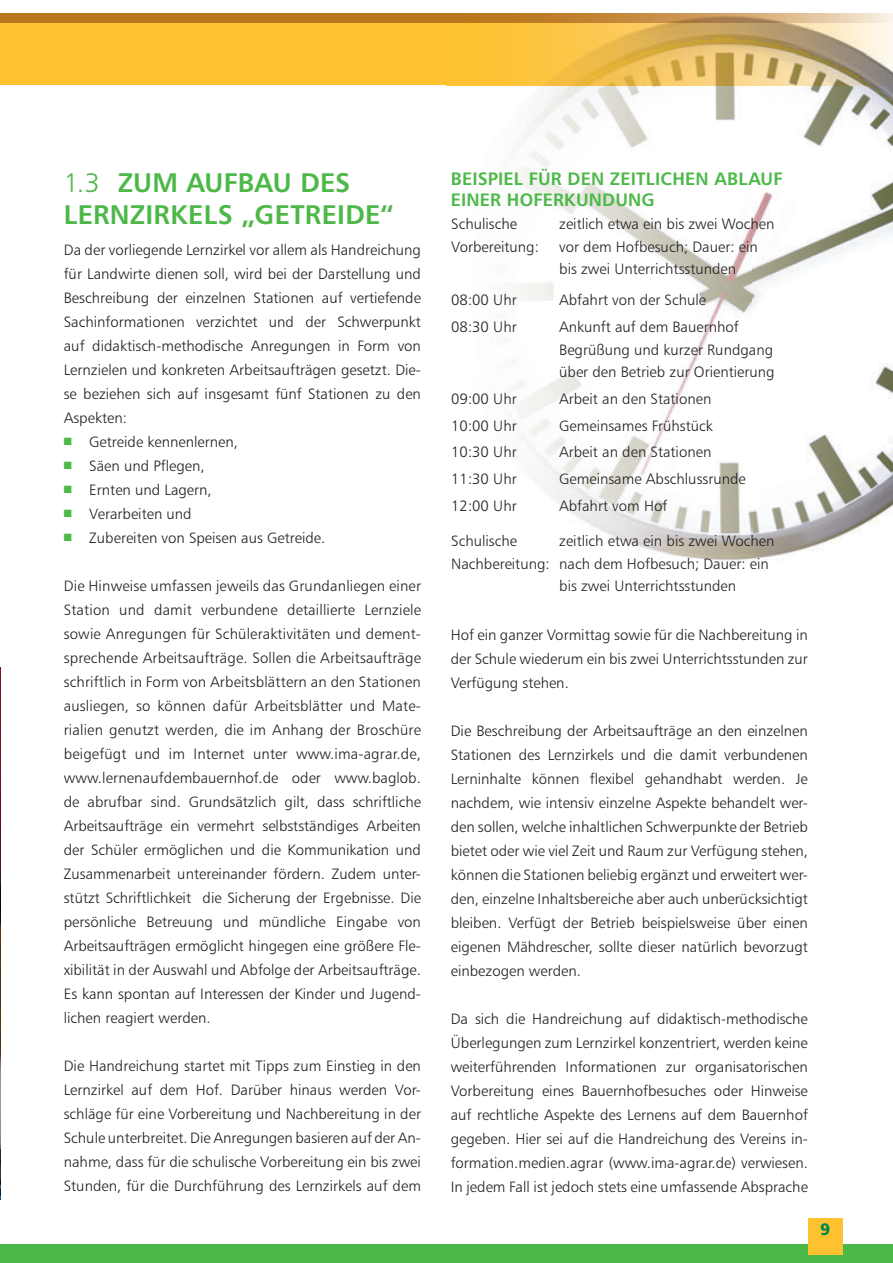
<style>
.page{position:relative;width:893px;height:1263px;background:#fff}
.page>*{position:absolute;margin:0;border:0;box-sizing:border-box;transform-origin:0 0}
.t1{font:27px/32.4px "Humanist 777 BT Bold B";letter-spacing:.005em;color:#4cb848}
.t2{font:18px/21.6px "Humanist 777 BT Bold B";letter-spacing:.01em;color:#4cb848}
.t3{font:16.5px "Humanist 777 BT Black B";color:#00854a}
.t4{font:15px/24px "Humanist 777 BT Light B";color:#231f20;text-align:justify}
.s1{font-family:"Humanist 777 BT Light B"}
.s2{color:#4cb848}
</style>
<div class="page">
<div style="left:0;top:1244px;width:893px;height:19px;background:#4cb848"></div>
<div style="left:0;top:21px;width:893px;height:64px;background:#fec231"></div>
<div style="left:0;top:14px;width:893px;height:9px;background:#ba761d"></div>
<img style="left:0;top:667px;width:1px;height:532px">
<img style="left:446px;top:14px;width:447px;height:547px">
<div style="left:808px;top:1218px;width:34px;height:37px;background:#fec231"></div>
<h1 class="t1" style="left:64px;top:166px;width:332px"><span class="s1">1.3</span> ZUM AUFBAU DES<br>LERNZIRKELS „GETREIDE“</h1>
<p class="t4" style="left:64px;top:237px;width:359px">Da der vorliegende Lernzirkel vor allem als Handreichung für Landwirte dienen soll, wird bei der Darstellung und Beschreibung der einzelnen Stationen auf vertiefende Sachinformationen verzichtet und der Schwerpunkt auf didaktisch-methodische Anregungen in Form von Lernzielen und konkreten Arbeitsaufträgen gesetzt. Die&shy;se beziehen sich auf insgesamt fünf Stationen zu den Aspekten:</p>
<p class="t4" style="left:64px;top:429px;width:176px"><span class="s2">■</span> Getreide kennenlernen,</p>
<p class="t4" style="left:64px;top:453px;width:142px"><span class="s2">■</span> Säen und Pflegen,</p>
<p class="t4" style="left:64px;top:477px;width:149px"><span class="s2">■</span> Ernten und Lagern,</p>
<p class="t4" style="left:64px;top:501px;width:129px"><span class="s2">■</span> Verarbeiten und</p>
<p class="t4" style="left:64px;top:525px;width:263px"><span class="s2">■</span> Zubereiten von Speisen aus Getreide.</p>
<p class="t4" style="left:64px;top:573px;width:359px">Die Hinweise umfassen jeweils das Grundanliegen einer Station und damit verbundene detaillierte Lernziele sowie Anregungen für Schüleraktivitäten und dement&shy;sprechende Arbeitsaufträge. Sollen die Arbeitsaufträge schriftlich in Form von Arbeitsblättern an den Stationen ausliegen, so können dafür Arbeitsblätter und Mate&shy;rialien genutzt werden, die im Anhang der Broschüre beigefügt und im Internet unter www.ima-agrar.de, www.lernenaufdembauernhof.de oder www.baglob. de abrufbar sind. Grundsätzlich gilt, dass schriftliche Arbeitsaufträge ein vermehrt selbstständiges Arbeiten der Schüler ermöglichen und die Kommunikation und Zusammenarbeit untereinander fördern. Zudem unter&shy;stützt Schriftlichkeit die Sicherung der Ergebnisse. Die persönliche Betreuung und mündliche Eingabe von Arbeitsaufträgen ermöglicht hingegen eine größere Fle&shy;xibilität in der Auswahl und Abfolge der Arbeitsaufträge.<br>Es kann spontan auf Interessen der Kinder und Jugend&shy;lichen reagiert werden.</p>
<p class="t4" style="left:64px;top:1053px;width:359px">Die Handreichung startet mit Tipps zum Einstieg in den Lernzirkel auf dem Hof. Darüber hinaus werden Vor&shy;schläge für eine Vorbereitung und Nachbereitung in der Schule unterbreitet. Die Anregungen basieren auf der An&shy;nahme, dass für die schulische Vorbereitung ein bis zwei Stunden, für die Durchführung des Lernzirkels auf dem</p>
<p class="t2" style="left:451px;top:167px;width:333px">BEISPIEL FÜR DEN ZEITLICHEN ABLAUF<br>EINER HOFERKUNDUNG</p>
<p class="t4" style="left:451px;top:212px;width:67px">Schulische</p>
<p class="t4" style="left:559px;top:212px;width:217px">zeitlich etwa ein bis zwei Wochen</p>
<p class="t4" style="left:451px;top:234px;width:89px">Vorbereitung:</p>
<p class="t4" style="left:559px;top:235px;width:200px;line-height:22.5px">vor dem Hofbesuch; Dauer: ein bis zwei Unterrichtsstunden</p>
<p class="t4" style="left:451px;top:288px;width:67px">08:00 Uhr</p>
<p class="t4" style="left:559px;top:288px;width:148px">Abfahrt von der Schule</p>
<p class="t4" style="left:451px;top:315px;width:67px">08:30 Uhr</p>
<p class="t4" style="left:559px;top:315px;width:217px;line-height:22.5px;text-align:left">Ankunft auf dem Bauernhof<br>Begrüßung und kurzer Rundgang über den Betrieb zur Orientierung</p>
<p class="t4" style="left:451px;top:386px;width:67px">09:00 Uhr</p>
<p class="t4" style="left:559px;top:386px;width:154px">Arbeit an den Stationen</p>
<p class="t4" style="left:451px;top:413px;width:67px">10:00 Uhr</p>
<p class="t4" style="left:559px;top:413px;width:155px">Gemeinsames Frühstück</p>
<p class="t4" style="left:451px;top:440px;width:67px">10:30 Uhr</p>
<p class="t4" style="left:559px;top:440px;width:154px">Arbeit an den Stationen</p>
<p class="t4" style="left:451px;top:467px;width:67px">11:30 Uhr</p>
<p class="t4" style="left:559px;top:467px;width:188px">Gemeinsame Abschlussrunde</p>
<p class="t4" style="left:451px;top:493px;width:67px">12:00 Uhr</p>
<p class="t4" style="left:559px;top:493px;width:110px">Abfahrt vom Hof</p>
<p class="t4" style="left:451px;top:529px;width:67px">Schulische</p>
<p class="t4" style="left:559px;top:529px;width:217px">zeitlich etwa ein bis zwei Wochen</p>
<p class="t4" style="left:451px;top:551px;width:319px">Nachbereitung: nach dem Hofbesuch; Dauer: ein</p>
<p class="t4" style="left:559px;top:574px;width:179px">bis zwei Unterrichtsstunden</p>
<p class="t4" style="left:451px;top:622px;width:359px">Hof ein ganzer Vormittag sowie für die Nachbereitung in der Schule wiederum ein bis zwei Unterrichtsstunden zur Verfügung stehen.</p>
<p class="t4" style="left:451px;top:718px;width:359px">Die Beschreibung der Arbeitsaufträge an den einzelnen Stationen des Lernzirkels und die damit verbundenen Lerninhalte können flexibel gehandhabt werden. Je nachdem, wie intensiv einzelne Aspekte behandelt wer&shy;den sollen, welche inhaltlichen Schwerpunkte der Betrieb bietet oder wie viel Zeit und Raum zur Verfügung stehen, können die Stationen beliebig ergänzt und erweitert wer&shy;den, einzelne Inhaltsbereiche aber auch unberücksichtigt bleiben. Verfügt der Betrieb beispielsweise über einen eigenen Mähdrescher, sollte dieser natürlich bevorzugt einbezogen werden.</p>
<p class="t4" style="left:451px;top:1006px;width:359px">Da sich die Handreichung auf didaktisch-methodische Überlegungen zum Lernzirkel konzentriert, werden keine weiterführenden Informationen zur organisatorischen Vorbereitung eines Bauernhofbesuches oder Hinweise auf rechtliche Aspekte des Lernens auf dem Bauernhof gegeben. Hier sei auf die Handreichung des Vereins in&shy;formation.medien.agrar (www.ima-agrar.de) verwiesen.<br>In jedem Fall ist jedoch stets eine umfassende Absprache</p>
<p class="t3" style="left:820px;top:1218px;width:12px">9</p>
</div>
